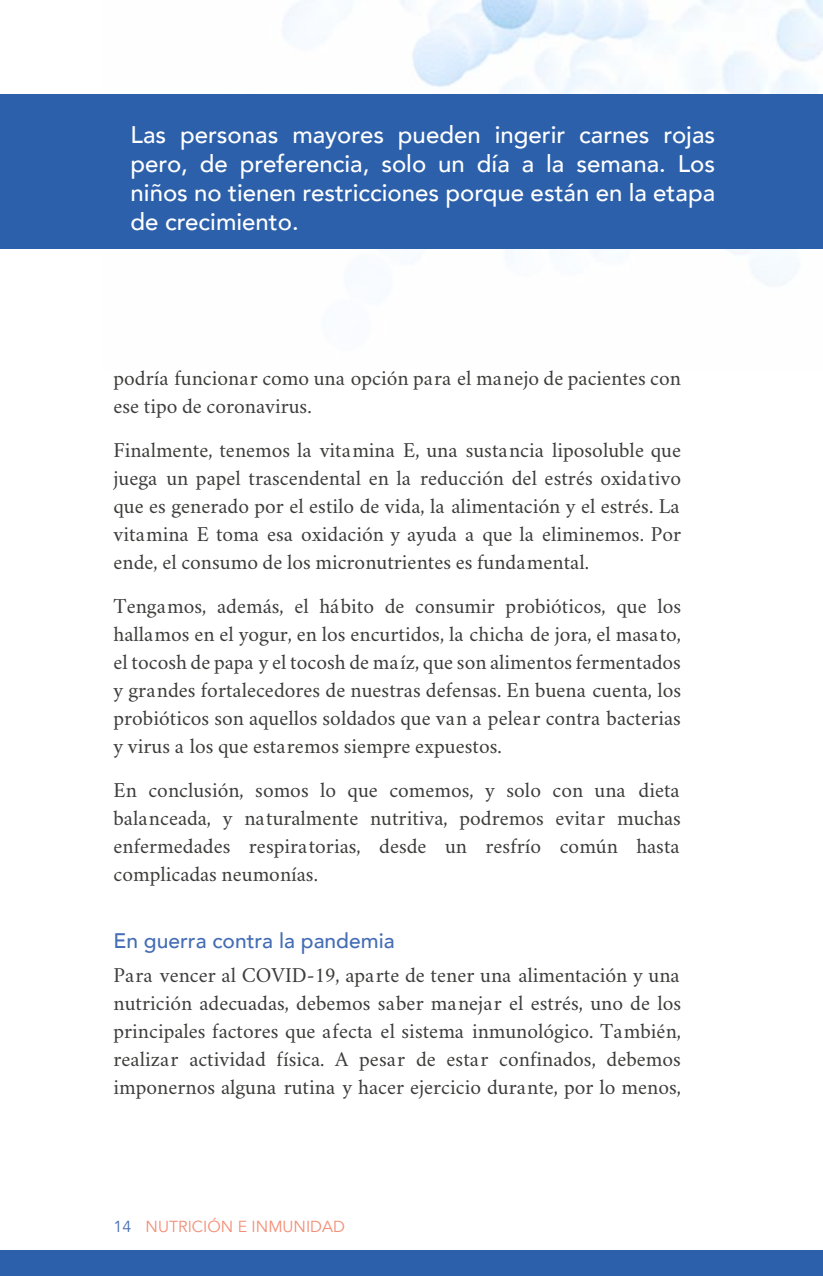
<style>
.page{position:relative;width:823px;height:1276px;background:#fff}
.page>*{position:absolute;margin:0;border:0;box-sizing:border-box;transform-origin:0 0}
.t1{font:500 24px/28.8px "Avenir";color:#fff;text-align:justify}
.t2{font:21px/28px "Crimson";color:#3c3c3b;text-align:justify}
.t3{font:500 21px "Avenir";color:#456db4}
.t4{font:16px "Avenir";color:#f28e75}
.s1{color:#456db4}
</style>
<div class="page">
<div style="left:0;top:1250px;width:822px;height:26px;background:#2c60ab"></div>
<img style="left:103px;top:0;width:719px;height:285px">
<div style="left:0;top:94px;width:822px;height:154px;background:#2c60ab"></div>
<p class="t1" style="left:130px;top:119px;width:585px">Las personas mayores pueden ingerir carnes rojas pero, de preferencia, solo un día a la semana. Los niños no tienen restricciones porque están en la etapa de crecimiento.</p>
<p class="t2" style="left:113px;top:363px;width:568px">podría funcionar como una opción para el manejo de pacientes con ese tipo de coronavirus.</p>
<p class="t2" style="left:113px;top:435px;width:568px">Finalmente, tenemos la vitamina E, una sustancia liposoluble que juega un papel trascendental en la reducción del estrés oxidativo que es generado por el estilo de vida, la alimentación y el estrés. La vitamina E toma esa oxidación y ayuda a que la eliminemos. Por ende, el consumo de los micronutrientes es fundamental.</p>
<p class="t2" style="left:113px;top:591px;width:568px">Tengamos, además, el hábito de consumir probióticos, que los hallamos en el yogur, en los encurtidos, la chicha de jora, el masato, el tocosh de papa y el tocosh de maíz, que son alimentos fermentados y grandes fortalecedores de nuestras defensas. En buena cuenta, los probióticos son aquellos soldados que van a pelear contra bacterias y virus a los que estaremos siempre expuestos.</p>
<p class="t2" style="left:113px;top:775px;width:568px">En conclusión, somos lo que comemos, y solo con una dieta balanceada, y naturalmente nutritiva, podremos evitar muchas enfermedades respiratorias, desde un resfrío común hasta complicadas neumonías.</p>
<p class="t3" style="left:113px;top:922px;width:282px">En guerra contra la pandemia</p>
<p class="t2" style="left:113px;top:959px;width:568px">Para vencer al COVID-19, aparte de tener una alimentación y una nutrición adecuadas, debemos saber manejar el estrés, uno de los principales factores que afecta el sistema inmunológico. También, realizar actividad física. A pesar de estar confinados, debemos imponernos alguna rutina y hacer ejercicio durante, por lo menos,</p>
<p class="t4" style="left:113px;top:1217px;width:233px"><span class="s1">14</span> NUTRICIÓN E INMUNIDAD</p>
</div>
